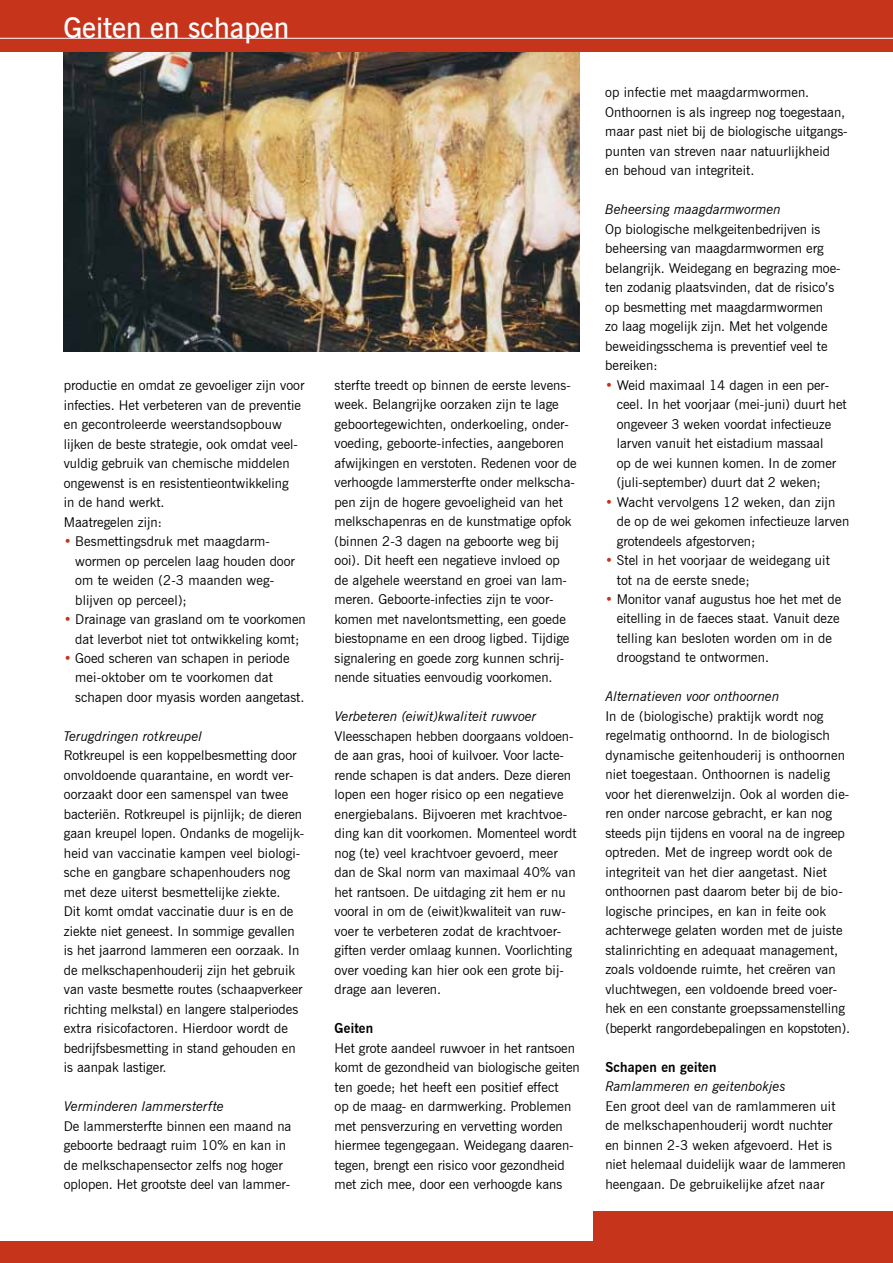
<style>
.page{position:relative;width:893px;height:1263px;background:#fff}
.page>*{position:absolute;margin:0;border:0;box-sizing:border-box;transform-origin:0 0}
.t1{font:600 28.5px "News Gothic BT";color:#fff}
.t2{font:13.5px/19.5px "News Gothic BT";color:#000}
.t3{font:italic 13.5px "News Gothic BT";color:#000}
.t4{font:700 13.5px "News Gothic BT";letter-spacing:.015em;color:#000}
.s1{color:#c7341c}
</style>
<div class="page">
<img style="left:64px;top:51px;width:516px;height:300px">
<div style="left:0;top:0;width:893px;height:51px;background:#c7341c"></div>
<hr style="left:0;top:38px;width:893px;height:1px;background:#fff">
<div style="left:0;top:1242px;width:893px;height:21px;background:#c7341c"></div>
<div style="left:594px;top:1212px;width:299px;height:51px;background:#c7341c"></div>
<h1 class="t1" style="left:63px;top:11px;width:227px">Geiten en schapen</h1>
<p class="t2" style="left:64px;top:375px;width:242px">productie en omdat ze gevoeliger zijn voor infecties. Het verbeteren van de preventie en gecontroleerde weerstandsopbouw lijken de beste strategie, ook omdat veel&shy;vuldig gebruik van chemische middelen ongewenst is en resistentieontwikkeling<br>in de hand werkt.<br>Maatregelen zijn:</p>
<p class="t2" style="left:75px;top:531px;width:221px;text-indent:-11px"><span class="s1">•</span> Besmettingsdruk met maagdarm&shy;wormen op percelen laag houden door om te weiden (2-3 maanden weg&shy;blijven op perceel);</p>
<p class="t2" style="left:64px;top:609px;width:243px;text-align:center"><span class="s1">•</span> Drainage van grasland om te voorkomen dat leverbot niet tot ontwikkeling komt;</p>
<p class="t2" style="left:75px;top:648px;width:231px;text-indent:-11px"><span class="s1">•</span> Goed scheren van schapen in periode mei-oktober om te voorkomen dat schapen door myasis worden aangetast.</p>
<p class="t3" style="left:64px;top:728px;width:140px">Terugdringen rotkreupel</p>
<p class="t2" style="left:64px;top:746px;width:242px">Rotkreupel is een koppelbesmetting door onvoldoende quarantaine, en wordt ver&shy;oorzaakt door een samenspel van twee bacteriën. Rotkreupel is pijnlijk; de dieren gaan kreupel lopen. Ondanks de mogelijk&shy;heid van vaccinatie kampen veel biologi&shy;sche en gangbare schapenhouders nog met deze uiterst besmettelijke ziekte.<br>Dit komt omdat vaccinatie duur is en de ziekte niet geneest. In sommige gevallen is het jaarrond lammeren een oorzaak. In de melkschapenhouderij zijn het gebruik van vaste besmette routes (schaapverkeer richting melkstal) en langere stalperiodes extra risicofactoren. Hierdoor wordt de bedrijfsbesmetting in stand gehouden en is aanpak lastiger.</p>
<p class="t3" style="left:64px;top:1098px;width:162px">Verminderen lammersterfte</p>
<p class="t2" style="left:64px;top:1116px;width:229px">De lammersterfte binnen een maand na geboorte bedraagt ruim 10% en kan in de melkschapensector zelfs nog hoger oplopen. Het grootste deel van lammer-</p>
<p class="t2" style="left:335px;top:375px;width:244px">sterfte treedt op binnen de eerste levens&shy;week. Belangrijke oorzaken zijn te lage geboortegewichten, onderkoeling, onder&shy;voeding, geboorte-infecties, aangeboren afwijkingen en verstoten. Redenen voor de verhoogde lammersterfte onder melkscha&shy;pen zijn de hogere gevoeligheid van het melkschapenras en de kunstmatige opfok (binnen 2-3 dagen na geboorte weg bij ooi). Dit heeft een negatieve invloed op de algehele weerstand en groei van lam&shy;meren. Geboorte-infecties zijn te voor&shy;komen met navelontsmetting, een goede biestopname en een droog ligbed. Tijdige signalering en goede zorg kunnen schrij&shy;nende situaties eenvoudig voorkomen.</p>
<p class="t3" style="left:335px;top:708px;width:203px">Verbeteren (eiwit)kwaliteit ruwvoer</p>
<p class="t2" style="left:335px;top:726px;width:244px">Vleesschapen hebben doorgaans voldoen&shy;de aan gras, hooi of kuilvoer. Voor lacte&shy;rende schapen is dat anders. Deze dieren lopen een hoger risico op een negatieve energiebalans. Bijvoeren met krachtvoe&shy;ding kan dit voorkomen. Momenteel wordt nog (te) veel krachtvoer gevoerd, meer dan de Skal norm van maximaal 40% van het rantsoen. De uitdaging zit hem er nu vooral in om de (eiwit)kwaliteit van ruw&shy;voer te verbeteren zodat de krachtvoer&shy;giften verder omlaag kunnen. Voorlichting over voeding kan hier ook een grote bij&shy;drage aan leveren.</p>
<p class="t4" style="left:335px;top:1020px;width:40px">Geiten</p>
<p class="t2" style="left:335px;top:1038px;width:247px">Het grote aandeel ruwvoer in het rantsoen komt de gezondheid van biologische geiten ten goede; het heeft een positief effect<br>op de maag- en darmwerking. Problemen met pensverzuring en vervetting worden hiermee tegengegaan. Weidegang daaren&shy;tegen, brengt een risico voor gezondheid met zich mee, door een verhoogde kans</p>
<p class="t2" style="left:605px;top:82px;width:244px">op infectie met maagdarmwormen.<br>Onthoornen is als ingreep nog toegestaan, maar past niet bij de biologische uitgangs&shy;punten van streven naar natuurlijkheid<br>en behoud van integriteit.</p>
<p class="t3" style="left:605px;top:201px;width:177px">Beheersing maagdarmwormen</p>
<p class="t2" style="left:605px;top:219px;width:237px">Op biologische melkgeitenbedrijven is beheersing van maagdarmwormen erg belangrijk. Weidegang en begrazing moe&shy;ten zodanig plaatsvinden, dat de risico’s op besmetting met maagdarmwormen<br>zo laag mogelijk zijn. Met het volgende beweidingsschema is preventief veel te bereiken:</p>
<p class="t2" style="left:617px;top:375px;width:231px;text-indent:-11px"><span class="s1">•</span> Weid maximaal 14 dagen in een per&shy;ceel. In het voorjaar (mei-juni) duurt het ongeveer 3 weken voordat infectieuze larven vanuit het eistadium massaal<br>op de wei kunnen komen. In de zomer (juli-september) duurt dat 2 weken;</p>
<p class="t2" style="left:617px;top:492px;width:234px;text-indent:-11px"><span class="s1">•</span> Wacht vervolgens 12 weken, dan zijn de op de wei gekomen infectieuze larven grotendeels afgestorven;</p>
<p class="t2" style="left:617px;top:550px;width:215px;text-indent:-11px"><span class="s1">•</span> Stel in het voorjaar de weidegang uit tot na de eerste snede;</p>
<p class="t2" style="left:617px;top:589px;width:226px;text-indent:-11px"><span class="s1">•</span> Monitor vanaf augustus hoe het met de eitelling in de faeces staat. Vanuit deze telling kan besloten worden om in de droogstand te ontwormen.</p>
<p class="t3" style="left:605px;top:688px;width:176px">Alternatieven voor onthoornen</p>
<p class="t2" style="left:605px;top:706px;width:246px">In de (biologische) praktijk wordt nog regelmatig onthoornd. In de biologisch dynamische geitenhouderij is onthoornen niet toegestaan. Onthoornen is nadelig voor het dierenwelzijn. Ook al worden die&shy;ren onder narcose gebracht, er kan nog steeds pijn tijdens en vooral na de ingreep optreden. Met de ingreep wordt ook de integriteit van het dier aangetast. Niet onthoornen past daarom beter bij de bio&shy;logische principes, en kan in feite ook achterwege gelaten worden met de juiste stalinrichting en adequaat management, zoals voldoende ruimte, het creëren van vluchtwegen, een voldoende breed voer&shy;hek en een constante groepssamenstelling (beperkt rangordebepalingen en kopstoten).</p>
<p class="t4" style="left:605px;top:1059px;width:113px">Schapen en geiten</p>
<p class="t3" style="left:605px;top:1078px;width:182px">Ramlammeren en geitenbokjes</p>
<p class="t2" style="left:605px;top:1096px;width:242px">Een groot deel van de ramlammeren uit de melkschapenhouderij wordt nuchter en binnen 2-3 weken afgevoerd. Het is niet helemaal duidelijk waar de lammeren heengaan. De gebruikelijke afzet naar</p>
</div>
